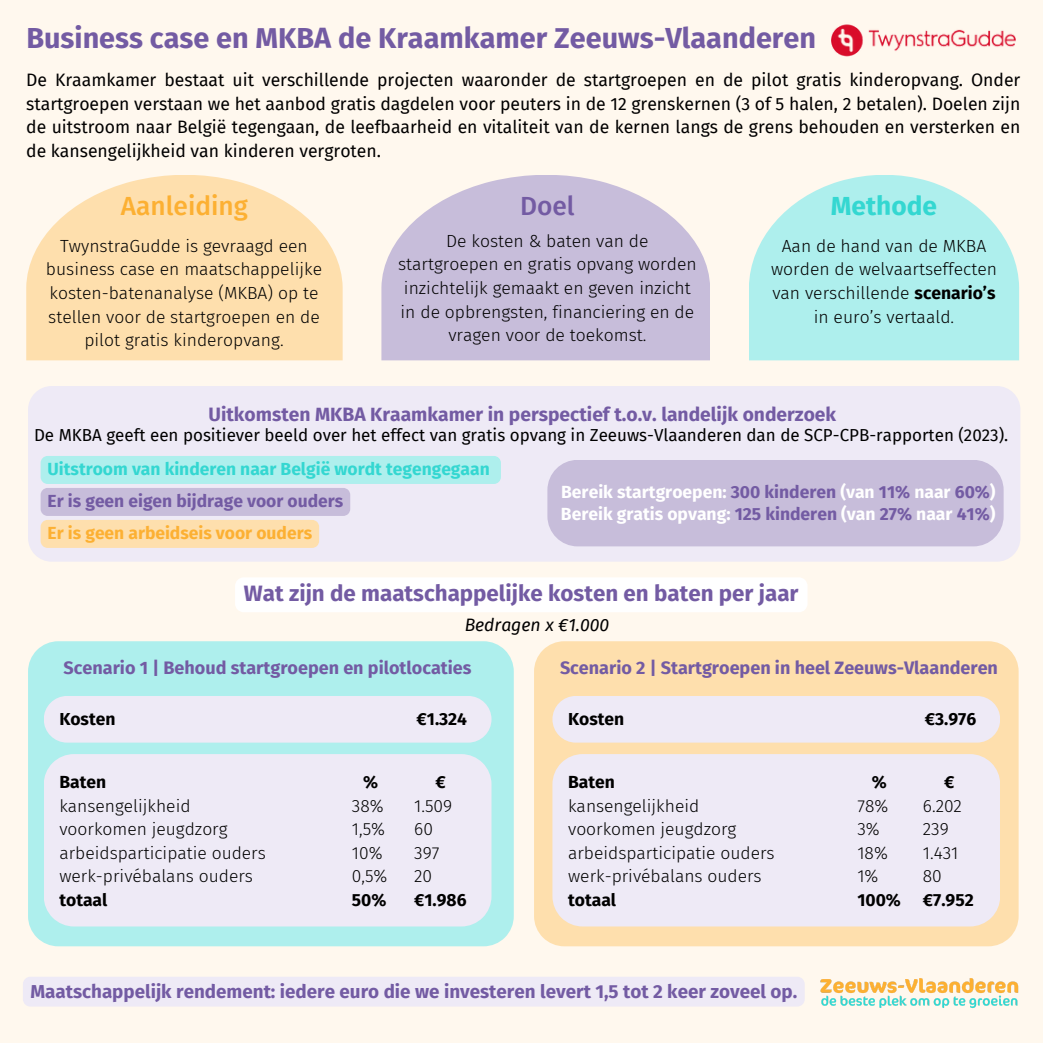
<style>
.page{position:relative;width:1043px;height:1043px;background:#fff}
.page>*{position:absolute;margin:0;border:0;box-sizing:border-box;transform-origin:0 0}
.t1{font:700 28.88px "Fira Sans";color:#735ba3}
.t2{font:500 26.25px "Fira Sans";color:#fcb033}
.t3{font:700 26.25px "Fira Sans";color:#34d7d1}
.t4{font:500 26.25px "Fira Sans";color:#735ba3}
.t5{font:700 22.4px "Fira Sans";color:#735ba3}
.t6{font:700 19.25px "Fira Sans";color:#735ba3}
.t7{font:700 18.72px "Fira Sans";color:#735ba3}
.t8{font:700 18.03px "Fira Sans";color:#735ba3}
.t9{font:300 17.5px/23.6px "Fira Sans";color:#000}
.t10{font:17.5px/23.6px "Fira Sans";color:#000;text-align:justify}
.t11{font:700 17.5px "Fira Sans";color:#fff}
.t12{font:700 17.5px "Fira Sans";color:#34d7d1}
.t13{font:700 17.5px "Fira Sans";color:#735ba3}
.t14{font:700 17.5px "Fira Sans";color:#fcb033}
.t15{font:700 17.5px "Fira Sans";color:#000}
.t16{font:italic 17.5px "Fira Sans";color:#000}
.t17{font:16.97px "Fira Sans";color:#000}
.s1{font-weight:700}
.s2{color:#735ba3}
</style>
<div class="page">
<div style="left:0;top:0;width:1042px;height:1042px;background:#fff8ee"></div>
<img style="left:831px;top:24px;width:183px;height:33px">
<svg style="left:26px;top:175px;width:316px;height:185px;background:#fee2b5"></svg>
<svg style="left:381px;top:175px;width:328px;height:185px;background:#cec4dc"></svg>
<svg style="left:749px;top:175px;width:269px;height:185px;background:#b8f0ed"></svg>
<div style="left:235px;top:578px;width:572px;height:34px;background:#fff"></div>
<div style="left:28px;top:641px;width:485px;height:305px;background:#aeefed"></div>
<div style="left:44px;top:753px;width:447px;height:173px;background:#eeeaf6"></div>
<div style="left:44px;top:695px;width:447px;height:47px;background:#eeeaf6;border-radius:23px"></div>
<div style="left:23px;top:977px;width:781px;height:29px;background:#eeeaf6"></div>
<div style="left:534px;top:641px;width:484px;height:305px;background:#fedfad"></div>
<div style="left:552px;top:753px;width:447px;height:173px;background:#eeeaf6"></div>
<div style="left:552px;top:695px;width:447px;height:47px;background:#eeeaf6;border-radius:23px"></div>
<div style="left:28px;top:386px;width:991px;height:175px;background:#eeeaf6;border-radius:24px"></div>
<svg style="left:41px;top:488px;width:309px;height:59px;background:#e2d0ca"></svg>
<div style="left:41px;top:456px;width:460px;height:28px;background:#aeefed;border-radius:7px"></div>
<img style="left:820px;top:978px;width:199px;height:30px">
<div style="left:547px;top:459px;width:456px;height:87px;background:#c7bdda;border-radius:30px"></div>
<h1 class="t1" style="left:26px;top:21px;width:791px">Business case en MKBA de Kraamkamer Zeeuws-Vlaanderen</h1>
<h4 class="t10" style="left:26px;top:68px;width:995px">De Kraamkamer bestaat uit verschillende projecten waaronder de startgroepen en de pilot gratis kinderopvang. Onder startgroepen verstaan we het aanbod gratis dagdelen voor peuters in de 12 grenskernen (3 of 5 halen, 2 betalen). Doelen zijn de uitstroom naar België tegengaan, de leefbaarheid en vitaliteit van de kernen langs de grens behouden en versterken en de kansengelijkheid van kinderen vergroten.</h4>
<p class="t2" style="left:121px;top:191px;width:128px">Aanleiding</p>
<h4 class="t9" style="left:46px;top:234px;width:277px;text-align:center">TwynstraGudde is gevraagd een business case en maatschappelijke kosten-batenanalyse (MKBA) op te stellen voor de startgroepen en de pilot gratis kinderopvang.</h4>
<h1 class="t4" style="left:520px;top:191px;width:56px">Doel</h1>
<h4 class="t9" style="left:398px;top:229px;width:300px;text-align:center">De kosten &amp; baten van de startgroepen en gratis opvang worden inzichtelijk gemaakt en geven inzicht in de opbrengsten, financiering en de vragen voor de toekomst.</h4>
<h1 class="t3" style="left:830px;top:191px;width:107px">Methode</h1>
<h4 class="t9" style="left:770px;top:234px;width:227px;text-align:center">Aan de hand van de MKBA worden de welvaartseffecten van verschillende <span class="s1">scenario’s </span>in euro’s vertaald.</h4>
<h3 class="t6" style="left:208px;top:403px;width:629px">Uitkomsten MKBA Kraamkamer in perspectief t.o.v. landelijk onderzoek</h3>
<h3 class="t17" style="left:34px;top:424px;width:975px">De MKBA geeft een positiever beeld over het effect van gratis opvang in Zeeuws-Vlaanderen dan de SCP-CPB-rapporten (2023).</h3>
<h4 class="t12" style="left:48px;top:458px;width:443px">Uitstroom van kinderen naar België wordt tegengegaan</h4>
<h4 class="t13" style="left:48px;top:490px;width:297px">Er is geen eigen bijdrage voor ouders</h4>
<h3 class="t14" style="left:48px;top:522px;width:266px">Er is geen arbeidseis voor ouders</h3>
<h3 class="t11" style="left:561px;top:482px;width:436px">Bereik startgroepen: <span class="s2">300 kinderen</span> (van <span class="s2">11%</span> naar <span class="s2">60%</span>)</h3>
<p class="t11" style="left:560px;top:503px;width:436px">Bereik gratis opvang: <span class="s2">125 kinderen</span> (van <span class="s2">27%</span> naar <span class="s2">41%</span>)</p>
<h3 class="t5" style="left:244px;top:580px;width:556px">Wat zijn de maatschappelijke kosten en baten per jaar</h3>
<h4 class="t16" style="left:464px;top:615px;width:146px">Bedragen x €1.000</h4>
<h3 class="t8" style="left:64px;top:657px;width:409px">Scenario 1 | Behoud startgroepen en pilotlocaties</h3>
<h4 class="t8" style="left:560px;top:657px;width:439px">Scenario 2 | Startgroepen in heel Zeeuws-Vlaanderen</h4>
<h3 class="t15" style="left:59px;top:708px;width:58px">Kosten</h3>
<h3 class="t15" style="left:416px;top:708px;width:52px">€1.324</h3>
<h4 class="t15" style="left:568px;top:708px;width:58px">Kosten</h4>
<h4 class="t15" style="left:924px;top:708px;width:53px">€3.976</h4>
<p class="t9" style="left:59px;top:770px;width:208px"><span class="s1">Baten<br></span>kansengelijkheid voorkomen jeugdzorg arbeidsparticipatie ouders werk-privébalans ouders <span class="s1">totaal</span></p>
<h3 class="t9" style="left:352px;top:770px;width:37px;text-align:center"><span class="s1">%<br></span>38%<br>1,5%<br>10%<br>0,5%<br><span class="s1">50%</span></h3>
<h3 class="t9" style="left:414px;top:770px;width:54px;text-indent:21px"><span class="s1">€<br></span>1.509<br>60<br>397<br>20 <span class="s1">€1.986</span></h3>
<h3 class="t9" style="left:857px;top:770px;width:45px;text-indent:15px"><span class="s1">%<br></span>78%<br>3%<br>18%<br>1%<br><span class="s1">100%</span></h3>
<h3 class="t9" style="left:568px;top:770px;width:208px"><span class="s1">Baten<br></span>kansengelijkheid voorkomen jeugdzorg arbeidsparticipatie ouders werk-privébalans ouders <span class="s1">totaal</span></h3>
<h3 class="t9" style="left:922px;top:770px;width:52px;text-indent:21px"><span class="s1">€<br></span>6.202<br>239<br>1.431<br>80 <span class="s1">€7.952</span></h3>
<h2 class="t7" style="left:30px;top:979px;width:768px">Maatschappelijk rendement: iedere euro die we investeren levert 1,5 tot 2 keer zoveel op.</h2>
</div>
